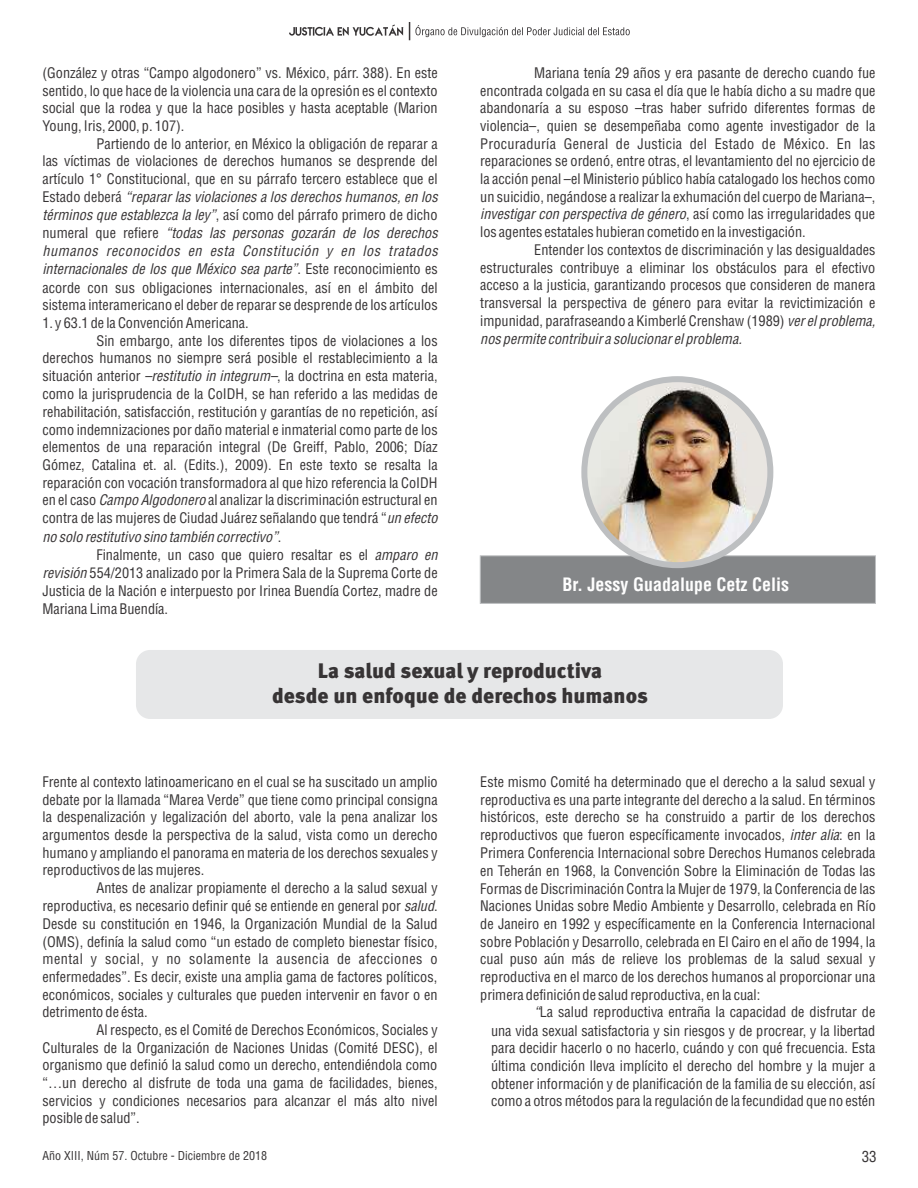
<style>
.page{position:relative;width:918px;height:1188px;background:#fff}
.page>*{position:absolute;margin:0;border:0;box-sizing:border-box;transform-origin:0 0}
.t1{font:900 21px/25px "Meta Pro";color:#373435;text-align:center}
.t2{font:700 condensed 18px "Helvetica LT Std";color:#fefefe}
.t3{font:condensed 15px "Helvetica LT Std";color:#373435}
.t4{font:condensed 14.25px/17.7px "Helvetica LT Std";color:#373435;text-align:justify}
.t5{font:italic condensed 14.25px "Helvetica LT Std";color:#373435}
.t6{font:condensed 12px "Helvetica LT Std";color:#373435}
.s1{font-style:italic}
.s2{font-style:normal}
</style>
<div class="page">
<div style="left:480px;top:555px;width:396px;height:49px;background:#848688"></div>
<svg style="left:289px;top:25px;width:114px;height:11px"></svg>
<svg style="left:409px;top:22px;width:221px;height:18px"></svg>
<img style="left:584px;top:379px;width:186px;height:186px;border-radius:50%">
<div style="left:581px;top:376px;width:192px;height:192px;border:6px solid #bdbfc1;border-radius:50%"></div>
<div style="left:136px;top:650px;width:647px;height:69px;background:#e6e7e8;border-radius:14px"></div>
<p class="t4" style="left:43px;top:66px;width:397px">(González y otras “Campo algodonero” vs. México, párr. 388). En este sentido, lo que hace de la violencia una cara de la opresión es el contexto social que la rodea y que la hace posibles y hasta aceptable (Marion Young, Iris, 2000, p. 107).</p>
<p class="t4" style="left:42px;top:136px;width:397px;text-indent:54px">Partiendo de lo anterior, en México la obligación de reparar a las víctimas de violaciones de derechos humanos se desprende del artículo 1° Constitucional, que en su párrafo tercero establece que el Estado deberá <span class="s1">“reparar las violaciones a los derechos humanos, en los términos que establezca la ley”</span>, así como del párrafo primero de dicho numeral que refiere <span class="s1">“todas las personas gozarán de los derechos humanos reconocidos en esta Constitución y en los tratados internacionales de los que México sea parte”</span>. Este reconocimiento es acorde con sus obligaciones internacionales, así en el ámbito del sistema interamericano el deber de reparar se desprende de los artículos</p>
<p class="t4" style="left:42px;top:316px;width:208px">1. y 63.1 de la Convención Americana.</p>
<p class="t4" style="left:96px;top:334px;width:343px">Sin embargo, ante los diferentes tipos de violaciones a los</p>
<p class="t4" style="left:42px;top:351px;width:397px">derechos humanos no siempre será posible el restablecimiento a la</p>
<p class="t4" style="left:42px;top:369px;width:397px">situación anterior <span class="s1">–restitutio in integrum–</span>, la doctrina en esta materia,</p>
<p class="t4" style="left:42px;top:387px;width:397px">como la jurisprudencia de la CoIDH, se han referido a las medidas de</p>
<p class="t4" style="left:42px;top:405px;width:397px">rehabilitación, satisfacción, restitución y garantías de no repetición, así</p>
<p class="t4" style="left:42px;top:423px;width:397px">como indemnizaciones por daño material e inmaterial como parte de los</p>
<p class="t4" style="left:42px;top:440px;width:397px">elementos de una reparación integral (De Greiff, Pablo, 2006; Díaz</p>
<p class="t4" style="left:42px;top:458px;width:397px">Gómez, Catalina et. al. (Edits.), 2009). En este texto se resalta la</p>
<p class="t4" style="left:42px;top:476px;width:397px">reparación con vocación transformadora al que hizo referencia la CoIDH</p>
<p class="t4" style="left:42px;top:493px;width:397px">en el caso <span class="s1">Campo Algodonero</span> al analizar la discriminación estructural en</p>
<p class="t4" style="left:42px;top:511px;width:397px">contra de las mujeres de Ciudad Juárez señalando que tendrá “<span class="s1">un efecto</span></p>
<p class="t5" style="left:42px;top:531px;width:240px">no solo restitutivo sino también correctivo”<span class="s2">.</span></p>
<p class="t4" style="left:96px;top:548px;width:343px">Finalmente, un caso que quiero resaltar es el <span class="s1">amparo en</span></p>
<p class="t4" style="left:42px;top:566px;width:397px"><span class="s1">revisión</span> 554/2013 analizado por la Primera Sala de la Suprema Corte de</p>
<p class="t4" style="left:42px;top:584px;width:397px">Justicia de la Nación e interpuesto por Irinea Buendía Cortez, madre de</p>
<p class="t4" style="left:42px;top:602px;width:127px">Mariana Lima Buendía.</p>
<p class="t4" style="left:480px;top:66px;width:397px;text-indent:54px">Mariana tenía 29 años y era pasante de derecho cuando fue encontrada colgada en su casa el día que le había dicho a su madre que abandonaría a su esposo –tras haber sufrido diferentes formas de violencia–, quien se desempeñaba como agente investigador de la Procuraduría General de Justicia del Estado de México. En las reparaciones se ordenó, entre otras, el levantamiento del no ejercicio de la acción penal –el Ministerio público había catalogado los hechos como un suicidio, negándose a realizar la exhumación del cuerpo de Mariana–, <span class="s1">investigar con perspectiva de género</span>, así como las irregularidades que los agentes estatales hubieran cometido en la investigación.</p>
<p class="t4" style="left:480px;top:243px;width:397px;text-indent:54px">Entender los contextos de discriminación y las desigualdades estructurales contribuye a eliminar los obstáculos para el efectivo acceso a la justicia, garantizando procesos que consideren de manera transversal la perspectiva de género para evitar la revictimización e impunidad, parafraseando a Kimberlé Crenshaw (1989) <span class="s1">ver el problema, nos permite contribuir a solucionar el problema.</span></p>
<p class="t2" style="left:562px;top:578px;width:228px">Br. Jessy Guadalupe Cetz Celis</p>
<h1 class="t1" style="left:272px;top:660px;width:377px">La salud sexual y reproductiva<br>desde un enfoque de derechos humanos</h1>
<p class="t4" style="left:43px;top:775px;width:397px">Frente al contexto latinoamericano en el cual se ha suscitado un amplio debate por la llamada “Marea Verde” que tiene como principal consigna la despenalización y legalización del aborto, vale la pena analizar los argumentos desde la perspectiva de la salud, vista como un derecho humano y ampliando el panorama en materia de los derechos sexuales y reproductivos de las mujeres.</p>
<p class="t4" style="left:42px;top:881px;width:397px;text-indent:54px">Antes de analizar propiamente el derecho a la salud sexual y reproductiva, es necesario definir qué se entiende en general por <span class="s1">salud</span>.<br>Desde su constitución en 1946, la Organización Mundial de la Salud (OMS), definía la salud como “un estado de completo bienestar físico, mental y social, y no solamente la ausencia de afecciones o enfermedades”. Es decir, existe una amplia gama de factores políticos, económicos, sociales y culturales que pueden intervenir en favor o en detrimento de ésta.</p>
<p class="t4" style="left:42px;top:1023px;width:397px;text-indent:54px">Al respecto, es el Comité de Derechos Económicos, Sociales y Culturales de la Organización de Naciones Unidas (Comité DESC), el organismo que definió la salud como un derecho, entendiéndola como “…un derecho al disfrute de toda una gama de facilidades, bienes, servicios y condiciones necesarios para alcanzar el más alto nivel posible de salud”.</p>
<p class="t4" style="left:480px;top:775px;width:397px">Este mismo Comité ha determinado que el derecho a la salud sexual y reproductiva es una parte integrante del derecho a la salud. En términos históricos, este derecho se ha construido a partir de los derechos reproductivos que fueron específicamente invocados, <span class="s1">inter alia</span>: en la Primera Conferencia Internacional sobre Derechos Humanos celebrada en Teherán en 1968, la Convención Sobre la Eliminación de Todas las Formas de Discriminación Contra la Mujer de 1979, la Conferencia de las Naciones Unidas sobre Medio Ambiente y Desarrollo, celebrada en Río de Janeiro en 1992 y específicamente en la Conferencia Internacional sobre Población y Desarrollo, celebrada en El Cairo en el año de 1994, la cual puso aún más de relieve los problemas de la salud sexual y reproductiva en el marco de los derechos humanos al proporcionar una primera definición de salud reproductiva, en la cual:</p>
<p class="t4" style="left:491px;top:1005px;width:386px;text-indent:43px"><span class="s1">“</span>La salud reproductiva entraña la capacidad de disfrutar de una vida sexual satisfactoria y sin riesgos y de procrear, y la libertad para decidir hacerlo o no hacerlo, cuándo y con qué frecuencia. Esta última condición lleva implícito el derecho del hombre y la mujer a obtener información y de planificación de la familia de su elección, así como a otros métodos para la regulación de la fecundidad que no estén</p>
<p class="t6" style="left:43px;top:1151px;width:226px">Año XIII, Núm 57. Octubre - Diciembre de 2018</p>
<p class="t3" style="left:862px;top:1151px;width:16px">33</p>
</div>
